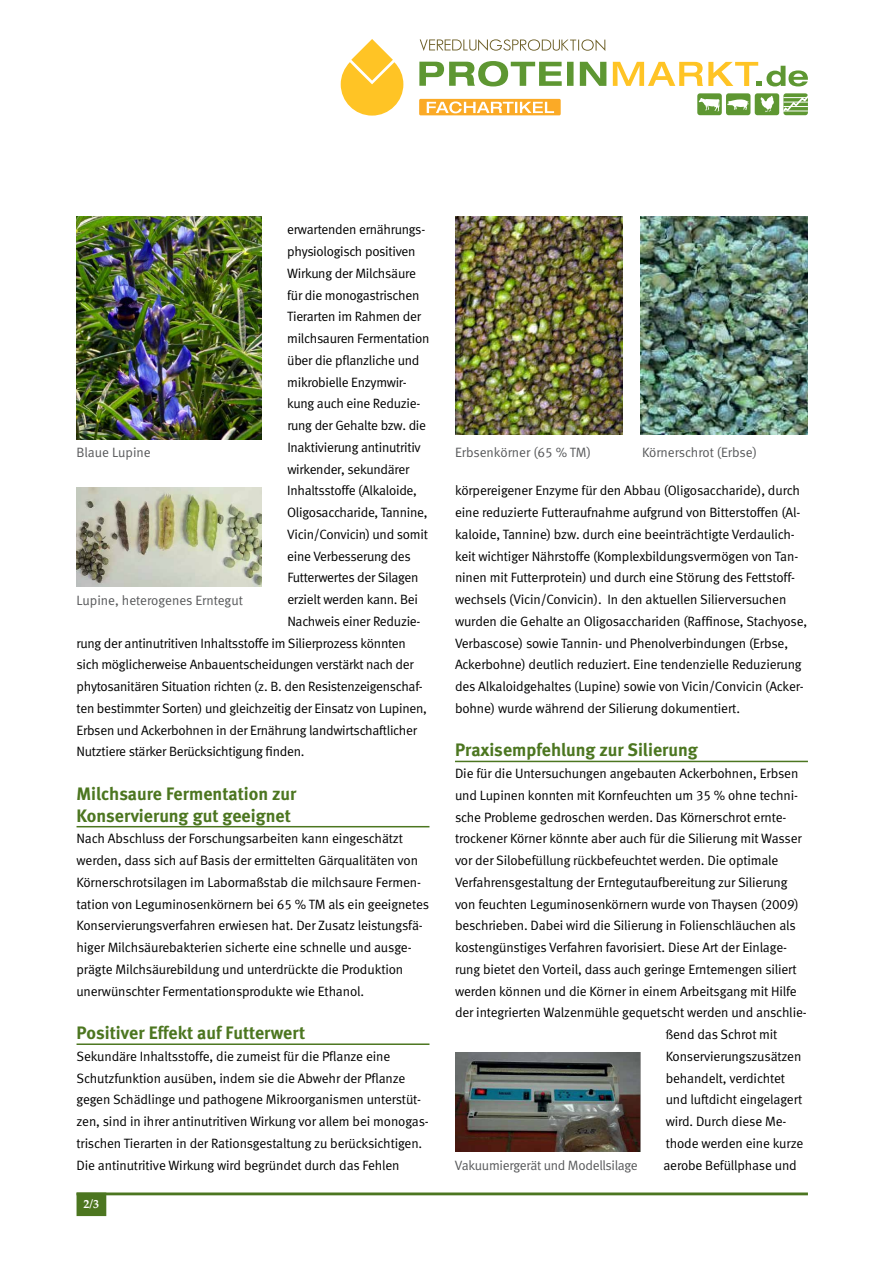
<style>
.page{position:relative;width:893px;height:1263px;background:#fff}
.page>*{position:absolute;margin:0;border:0;box-sizing:border-box;transform-origin:0 0}
.t1{font:18px/21.8px "Meta Bold LF";letter-spacing:.005em;color:#4c7620}
.t2{font:13.5px/21.8px "Meta Normal LF";letter-spacing:-.015em;color:#000}
.t3{font:13.5px "Meta Normal LF";letter-spacing:-.01em;color:#58595b}
.t4{font:700 12px "Palatino Linotype";color:#fff}
</style>
<div class="page">
<hr style="left:77px;top:826px;width:352px;height:1px;background:#4c7620">
<hr style="left:77px;top:1043px;width:352px;height:2px;background:#4c7620">
<hr style="left:455px;top:761px;width:353px;height:1px;background:#4c7620">
<hr style="left:77px;top:1192px;width:731px;height:3px;background:#4c7620">
<div style="left:77px;top:1192px;width:29px;height:24px;background:#4c7620;border:2px solid #4c7620"></div>
<svg style="left:419px;top:61px;width:143px;height:25px"></svg>
<div style="left:567px;top:62px;width:7px;height:24px;background:#5e9732"></div>
<svg style="left:580px;top:62px;width:26px;height:24px"></svg>
<svg style="left:341px;top:39px;width:62px;height:77px"></svg>
<svg style="left:420px;top:39px;width:185px;height:12px"></svg>
<div style="left:726px;top:93px;width:24px;height:22px;background:#5e9732;border-radius:3px"></div>
<svg style="left:727px;top:99px;width:21px;height:11px"></svg>
<div style="left:697px;top:93px;width:25px;height:22px;background:#5e9732;border-radius:3px"></div>
<svg style="left:699px;top:98px;width:21px;height:13px"></svg>
<div style="left:755px;top:93px;width:24px;height:22px;background:#5e9732;border-radius:3px"></div>
<svg style="left:760px;top:95px;width:14px;height:17px"></svg>
<div style="left:783px;top:93px;width:25px;height:22px;background:#5e9732;border-radius:3px"></div>
<svg style="left:783px;top:93px;width:25px;height:21px"></svg>
<svg style="left:613px;top:62px;width:195px;height:24px"></svg>
<div style="left:419px;top:99px;width:142px;height:16px;background:#fbaa26;border-radius:2px"></div>
<svg style="left:427px;top:101px;width:127px;height:12px"></svg>
<img style="left:77px;top:217px;width:185px;height:223px">
<img style="left:77px;top:487px;width:185px;height:99px">
<img style="left:455px;top:1052px;width:185px;height:99px">
<img style="left:455px;top:217px;width:167px;height:217px">
<img style="left:640px;top:217px;width:168px;height:217px">
<p class="t2" style="left:287px;top:219px;width:140px">erwartenden ernährungs-</p>
<p class="t2" style="left:287px;top:240px;width:130px">physiologisch positiven</p>
<p class="t2" style="left:287px;top:262px;width:130px">Wirkung der Milchsäure</p>
<p class="t2" style="left:287px;top:284px;width:134px">für die monogastrischen</p>
<p class="t2" style="left:287px;top:306px;width:135px">Tierarten im Rahmen der</p>
<p class="t2" style="left:287px;top:327px;width:144px">milchsauren Fermentation</p>
<p class="t2" style="left:287px;top:349px;width:134px">über die pflanzliche und</p>
<p class="t2" style="left:287px;top:371px;width:121px">mikrobielle Enzymwir-</p>
<p class="t2" style="left:287px;top:393px;width:135px">kung auch eine Reduzie-</p>
<p class="t2" style="left:287px;top:414px;width:140px">rung der Gehalte bzw. die</p>
<p class="t2" style="left:287px;top:436px;width:135px">Inaktivierung antinutritiv</p>
<p class="t2" style="left:287px;top:458px;width:123px">wirkender, sekundärer</p>
<p class="t2" style="left:287px;top:480px;width:131px">Inhaltsstoffe (Alkaloide,</p>
<p class="t2" style="left:287px;top:501px;width:142px">Oligosaccharide, Tannine,</p>
<p class="t2" style="left:287px;top:523px;width:142px">Vicin/Convicin) und somit</p>
<p class="t2" style="left:287px;top:545px;width:125px">eine Verbesserung des</p>
<p class="t2" style="left:287px;top:567px;width:133px">Futterwertes der Silagen</p>
<p class="t2" style="left:287px;top:588px;width:132px">erzielt werden kann. Bei</p>
<p class="t2" style="left:287px;top:610px;width:135px">Nachweis einer Reduzie-</p>
<p class="t2" style="left:77px;top:632px;width:331px">rung der antinutritiven Inhaltsstoffe im Silierprozess könnten</p>
<p class="t2" style="left:77px;top:654px;width:339px">sich möglicherweise Anbauentscheidungen verstärkt nach der</p>
<p class="t2" style="left:77px;top:675px;width:348px">phytosanitären Situation richten (z. B. den Resistenzeigenschaf-</p>
<p class="t2" style="left:77px;top:697px;width:352px">ten bestimmter Sorten) und gleichzeitig der Einsatz von Lupinen,</p>
<p class="t2" style="left:77px;top:719px;width:342px">Erbsen und Ackerbohnen in der Ernährung landwirtschaftlicher</p>
<p class="t2" style="left:77px;top:741px;width:230px">Nutztiere stärker Berücksichtigung finden.</p>
<h1 class="t1" style="left:77px;top:783px;width:222px">Milchsaure Fermentation zur<br>Konservierung gut geeignet</h1>
<p class="t2" style="left:77px;top:828px;width:354px">Nach Abschluss der Forschungsarbeiten kann eingeschätzt werden, dass sich auf Basis der ermittelten Gärqualitäten von Körnerschrotsilagen im Labormaßstab die milchsaure Fermen&shy;tation von Leguminosenkörnern bei 65 % TM als ein geeignetes Konservierungsverfahren erwiesen hat. Der Zusatz leistungsfä&shy;higer Milchsäurebakterien sicherte eine schnelle und ausge&shy;prägte Milchsäurebildung und unterdrückte die Produktion unerwünschter Fermentationsprodukte wie Ethanol.</p>
<h1 class="t1" style="left:77px;top:1022px;width:230px">Positiver Effekt auf Futterwert</h1>
<p class="t2" style="left:77px;top:1045px;width:354px">Sekundäre Inhaltsstoffe, die zumeist für die Pflanze eine Schutzfunktion ausüben, indem sie die Abwehr der Pflanze gegen Schädlinge und pathogene Mikroorganismen unterstüt&shy;zen, sind in ihrer antinutritiven Wirkung vor allem bei monogas&shy;trischen Tierarten in der Rationsgestaltung zu berücksichtigen.<br>Die antinutritive Wirkung wird begründet durch das Fehlen</p>
<p class="t3" style="left:77px;top:444px;width:76px">Blaue Lupine</p>
<p class="t3" style="left:77px;top:592px;width:168px">Lupine, heterogenes Erntegut</p>
<p class="t4" style="left:84px;top:1195px;width:17px">2/3</p>
<p class="t3" style="left:455px;top:444px;width:137px">Erbsenkörner (65 % TM)</p>
<p class="t3" style="left:642px;top:444px;width:116px">Körnerschrot (Erbse)</p>
<p class="t2" style="left:455px;top:480px;width:354px">körpereigener Enzyme für den Abbau (Oligosaccharide), durch eine reduzierte Futteraufnahme aufgrund von Bitterstoffen (Al&shy;kaloide, Tannine) bzw. durch eine beeinträchtigte Verdaulich&shy;keit wichtiger Nährstoffe (Komplexbildungsvermögen von Tan&shy;ninen mit Futterprotein) und durch eine Störung des Fettstoff&shy;wechsels (Vicin/Convicin). In den aktuellen Silierversuchen wurden die Gehalte an Oligosacchariden (Raffinose, Stachyose, Verbascose) sowie Tannin- und Phenolverbindungen (Erbse, Ackerbohne) deutlich reduziert. Eine tendenzielle Reduzierung des Alkaloidgehaltes (Lupine) sowie von Vicin/Convicin (Acker&shy;bohne) wurde während der Silierung dokumentiert.</p>
<h1 class="t1" style="left:455px;top:739px;width:244px">Praxisempfehlung zur Silierung</h1>
<p class="t2" style="left:455px;top:762px;width:345px">Die für die Untersuchungen angebauten Ackerbohnen, Erbsen</p>
<p class="t2" style="left:455px;top:784px;width:345px">und Lupinen konnten mit Kornfeuchten um 35 % ohne techni-</p>
<p class="t2" style="left:455px;top:806px;width:332px">sche Probleme gedroschen werden. Das Körnerschrot ernte-</p>
<p class="t2" style="left:455px;top:828px;width:348px">trockener Körner könnte aber auch für die Silierung mit Wasser</p>
<p class="t2" style="left:455px;top:849px;width:325px">vor der Silobefüllung rückbefeuchtet werden. Die optimale</p>
<p class="t2" style="left:455px;top:871px;width:334px">Verfahrensgestaltung der Erntegutaufbereitung zur Silierung</p>
<p class="t2" style="left:455px;top:893px;width:345px">von feuchten Leguminosenkörnern wurde von Thaysen (2009)</p>
<p class="t2" style="left:455px;top:915px;width:342px">beschrieben. Dabei wird die Silierung in Folienschläuchen als</p>
<p class="t2" style="left:455px;top:936px;width:334px">kostengünstiges Verfahren favorisiert. Diese Art der Einlage-</p>
<p class="t2" style="left:455px;top:958px;width:343px">rung bietet den Vorteil, dass auch geringe Erntemengen siliert</p>
<p class="t2" style="left:455px;top:980px;width:343px">werden können und die Körner in einem Arbeitsgang mit Hilfe</p>
<p class="t2" style="left:455px;top:1002px;width:353px">der integrierten Walzenmühle gequetscht werden und anschlie-</p>
<p class="t2" style="left:666px;top:1023px;width:113px">ßend das Schrot mit</p>
<p class="t2" style="left:666px;top:1045px;width:137px">Konservierungszusätzen</p>
<p class="t2" style="left:666px;top:1067px;width:121px">behandelt, verdichtet</p>
<p class="t2" style="left:666px;top:1089px;width:138px">und luftdicht eingelagert</p>
<p class="t2" style="left:666px;top:1110px;width:122px">wird. Durch diese Me-</p>
<p class="t2" style="left:666px;top:1132px;width:139px">thode werden eine kurze</p>
<p class="t2" style="left:663px;top:1154px;width:135px">aerobe Befüllphase und</p>
<p class="t3" style="left:455px;top:1157px;width:184px">Vakuumiergerät und Modellsilage</p>
</div>
